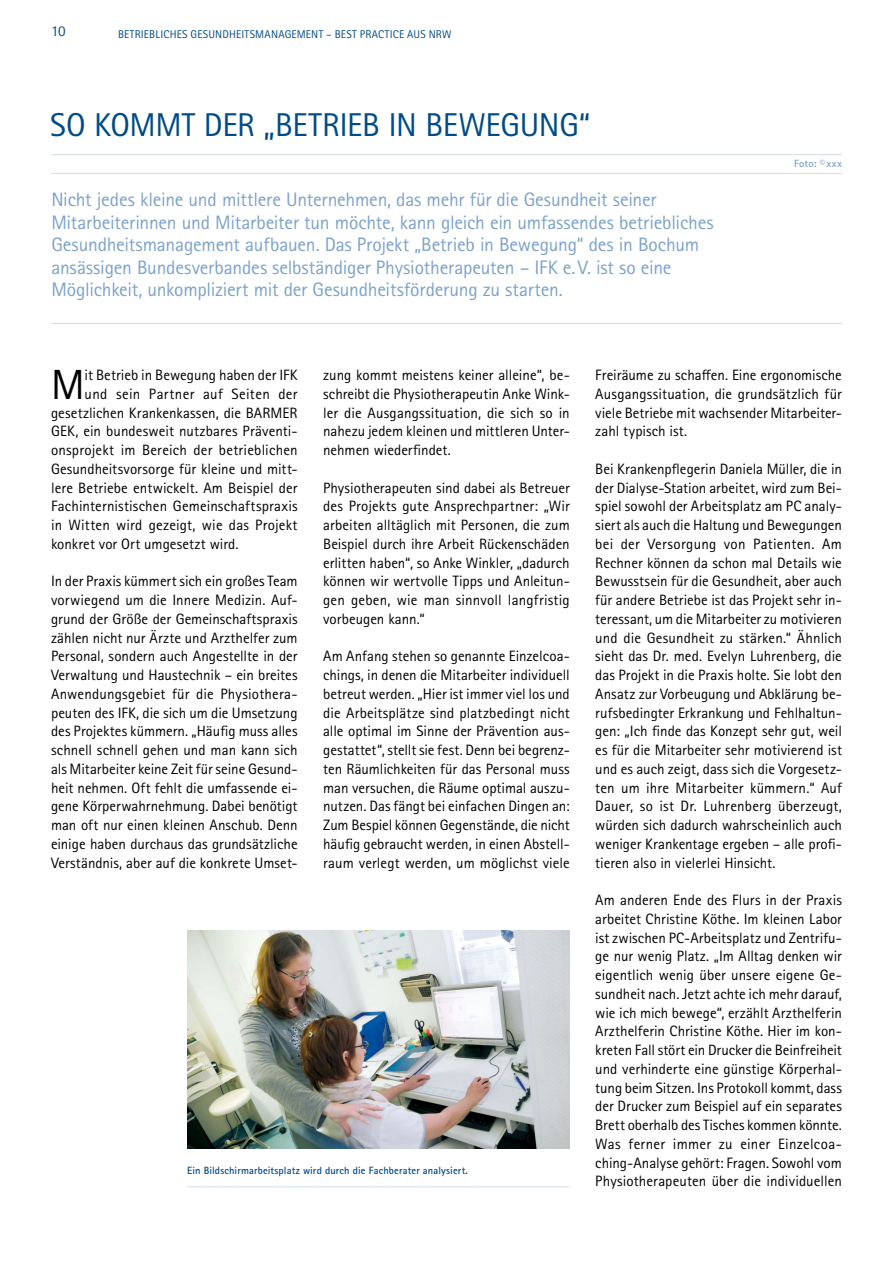
<style>
.page{position:relative;width:893px;height:1263px;background:#fff}
.page>*{position:absolute;margin:0;border:0;box-sizing:border-box;transform-origin:0 0}
.t1{font:42.15px "Rotis Sans Serif Pro";color:#000}
.t2{font:33px "Rotis Sans Serif Pro";letter-spacing:-.01em;color:#004b88}
.t3{font:19.5px/22.5px "Rotis Sans Serif Pro";letter-spacing:-.01em;color:#7ca2c9}
.t4{font:15px/18.8px "Rotis Sans Serif Pro";letter-spacing:.005em;color:#000;text-align:justify}
.t5{font:15px "Rotis Sans Serif Pro";color:#004b88}
.t6{font:11.25px "Rotis Sans Serif Pro";letter-spacing:.015em;color:#004b88}
.t7{font:700 10.5px "Rotis Sans Serif Pro";letter-spacing:.01em;color:#004b88}
.t8{font:700 10.5px "Rotis Sans Serif Pro";letter-spacing:.025em;color:#7ca2c9}
</style>
<div class="page">
<hr style="left:51px;top:154px;width:791px;height:1px;background:#d2ddea">
<hr style="left:51px;top:323px;width:791px;height:1px;background:#d2ddea">
<hr style="left:51px;top:173px;width:791px;height:1px;background:#d2ddea">
<img style="left:187px;top:930px;width:383px;height:218px">
<hr style="left:187px;top:1186px;width:383px;height:1px;background:#d2ddea">
<p class="t5" style="left:51px;top:22px;width:16px">10</p>
<p class="t6" style="left:118px;top:27px;width:335px">BETRIEBLICHES GESUNDHEITSMANAGEMENT – BEST PRACTICE AUS NRW</p>
<h2 class="t2" style="left:50px;top:106px;width:542px">SO KOMMT DER „BETRIEB IN BEWEGUNG“</h2>
<p class="t3" style="left:51px;top:188px;width:664px">Nicht jedes kleine und mittlere Unternehmen, das mehr für die Gesundheit seiner Mitarbeiterinnen und Mitarbeiter tun möchte, kann gleich ein umfassendes betriebliches Gesundheitsmanagement aufbauen. Das Projekt „Betrieb in Bewegung“ des in Bochum ansässigen Bundesverbandes selbständiger Physiotherapeuten – IFK e.V. ist so eine Möglichkeit, unkompliziert mit der Gesundheitsförderung zu starten.</p>
<p class="t8" style="left:794px;top:157px;width:49px">Foto: ©xxx</p>
<h1 class="t1" style="left:51px;top:360px;width:35px">M</h1>
<p class="t4" style="left:85px;top:366px;width:215px">it Betrieb in Bewegung haben der IFK</p>
<p class="t4" style="left:85px;top:384px;width:215px">und sein Partner auf Seiten der</p>
<p class="t4" style="left:51px;top:403px;width:248px">gesetzlichen Krankenkassen, die BARMER</p>
<p class="t4" style="left:51px;top:422px;width:248px">GEK, ein bundesweit nutzbares Präventi-</p>
<p class="t4" style="left:51px;top:441px;width:248px">onsprojekt im Bereich der betrieblichen</p>
<p class="t4" style="left:51px;top:459px;width:248px">Gesundheitsvorsorge für kleine und mitt-</p>
<p class="t4" style="left:51px;top:478px;width:248px">lere Betriebe entwickelt. Am Beispiel der</p>
<p class="t4" style="left:51px;top:497px;width:248px">Fachinternistischen Gemeinschaftspraxis</p>
<p class="t4" style="left:51px;top:516px;width:248px">in Witten wird gezeigt, wie das Projekt</p>
<p class="t4" style="left:51px;top:534px;width:189px">konkret vor Ort umgesetzt wird.</p>
<p class="t4" style="left:51px;top:572px;width:248px">In der Praxis kümmert sich ein großes Team vorwiegend um die Innere Medizin. Auf&shy;grund der Größe der Gemeinschaftspraxis zählen nicht nur Ärzte und Arzthelfer zum Personal, sondern auch Angestellte in der Verwaltung und Haustechnik – ein breites Anwendungsgebiet für die Physiothera&shy;peuten des IFK, die sich um die Umsetzung des Projektes kümmern. „Häufig muss alles schnell schnell gehen und man kann sich als Mitarbeiter keine Zeit für seine Gesund&shy;heit nehmen. Oft fehlt die umfassende ei&shy;gene Körperwahrnehmung. Dabei benötigt man oft nur einen kleinen Anschub. Denn einige haben durchaus das grundsätzliche Verständnis, aber auf die konkrete Umset-</p>
<p class="t4" style="left:323px;top:366px;width:248px">zung kommt meistens keiner alleine“, be&shy;schreibt die Physiotherapeutin Anke Wink&shy;ler die Ausgangssituation, die sich so in nahezu jedem kleinen und mittleren Unter&shy;nehmen wiederfindet.</p>
<p class="t4" style="left:323px;top:478px;width:248px">Physiotherapeuten sind dabei als Betreuer des Projekts gute Ansprechpartner: „Wir arbeiten alltäglich mit Personen, die zum Beispiel durch ihre Arbeit Rückenschäden erlitten haben“, so Anke Winkler, „dadurch können wir wertvolle Tipps und Anleitun&shy;gen geben, wie man sinnvoll langfristig vorbeugen kann.“</p>
<p class="t4" style="left:323px;top:647px;width:248px">Am Anfang stehen so genannte Einzelcoa&shy;chings, in denen die Mitarbeiter individuell betreut werden. „Hier ist immer viel los und die Arbeitsplätze sind platzbedingt nicht alle optimal im Sinne der Prävention aus&shy;gestattet“, stellt sie fest. Denn bei begrenz&shy;ten Räumlichkeiten für das Personal muss man versuchen, die Räume optimal auszu&shy;nutzen. Das fängt bei einfachen Dingen an:<br>Zum Bespiel können Gegenstände, die nicht häufig gebraucht werden, in einen Abstell&shy;raum verlegt werden, um möglichst viele</p>
<p class="t7" style="left:187px;top:1164px;width:283px">Ein Bildschirmarbeitsplatz wird durch die Fachberater analysiert.</p>
<p class="t4" style="left:595px;top:366px;width:248px">Freiräume zu schaffen. Eine ergonomische Ausgangssituation, die grundsätzlich für viele Betriebe mit wachsender Mitarbeiter&shy;zahl typisch ist.</p>
<p class="t4" style="left:595px;top:459px;width:248px">Bei Krankenpflegerin Daniela Müller, die in der Dialyse-Station arbeitet, wird zum Bei&shy;spiel sowohl der Arbeitsplatz am PC analy&shy;siert als auch die Haltung und Bewegungen bei der Versorgung von Patienten. Am Rechner können da schon mal Details wie Bewusstsein für die Gesundheit, aber auch für andere Betriebe ist das Projekt sehr in&shy;teressant, um die Mitarbeiter zu motivieren und die Gesundheit zu stärken.“ Ähnlich sieht das Dr. med. Evelyn Luhrenberg, die das Projekt in die Praxis holte. Sie lobt den Ansatz zur Vorbeugung und Abklärung be&shy;rufsbedingter Erkrankung und Fehlhaltun&shy;gen: „Ich finde das Konzept sehr gut, weil es für die Mitarbeiter sehr motivierend ist und es auch zeigt, dass sich die Vorgesetz&shy;ten um ihre Mitarbeiter kümmern.“ Auf Dauer, so ist Dr. Luhrenberg überzeugt, würden sich dadurch wahrscheinlich auch weniger Krankentage ergeben – alle profi&shy;tieren also in vielerlei Hinsicht.</p>
<p class="t4" style="left:595px;top:891px;width:248px">Am anderen Ende des Flurs in der Praxis arbeitet Christine Köthe. Im kleinen Labor ist zwischen PC-Arbeitsplatz und Zentrifu&shy;ge nur wenig Platz. „Im Alltag denken wir eigentlich wenig über unsere eigene Ge&shy;sundheit nach. Jetzt achte ich mehr darauf, wie ich mich bewege“, erzählt Arzthelferin Arzthelferin Christine Köthe. Hier im kon&shy;kreten Fall stört ein Drucker die Beinfreiheit und verhinderte eine günstige Körperhal&shy;tung beim Sitzen. Ins Protokoll kommt, dass der Drucker zum Beispiel auf ein separates Brett oberhalb des Tisches kommen könnte.<br>Was ferner immer zu einer Einzelcoa&shy;ching-Analyse gehört: Fragen. Sowohl vom Physiotherapeuten über die individuellen</p>
</div>
